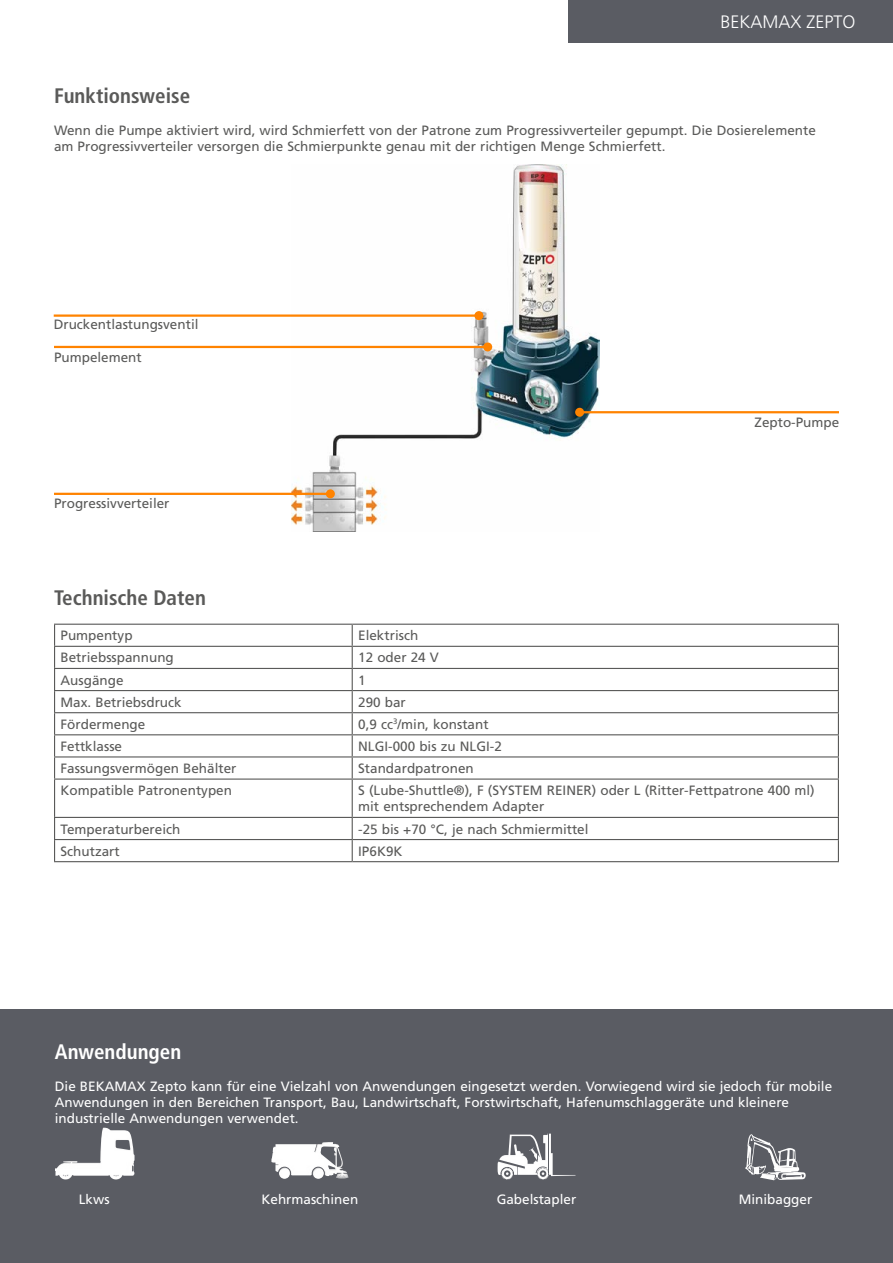
<style>
.page{position:relative;width:893px;height:1263px;background:#fff}
.page>*{position:absolute;margin:0;border:0;box-sizing:border-box;transform-origin:0 0}
.t1{font:700 condensed 21px "Frutiger LT Std";color:#5a5a59}
.t2{font:700 condensed 21px "Frutiger LT Std";color:#fff}
.t3{font:300 18px "Frutiger LT Std";color:#fff}
.t4{font:13.5px/16.2px "Frutiger LT Std";color:#5a5a59}
.t5{font:13.5px/16.2px "Frutiger LT Std";color:#fff}
</style>
<div class="page">
<div style="left:568px;top:0;width:325px;height:43px;background:#5a5c63"></div>
<img style="left:291px;top:165px;width:309px;height:367px">
<hr style="left:54px;top:624px;width:298px;height:1px;background:#5a5a59">
<hr style="left:352px;top:624px;width:487px;height:1px;background:#5a5a59">
<hr style="left:54px;top:646px;width:298px;height:1px;background:#5a5a59">
<hr style="left:352px;top:646px;width:487px;height:1px;background:#5a5a59">
<hr style="left:54px;top:668px;width:298px;height:1px;background:#5a5a59">
<hr style="left:352px;top:668px;width:487px;height:1px;background:#5a5a59">
<hr style="left:54px;top:690px;width:298px;height:1px;background:#5a5a59">
<hr style="left:352px;top:690px;width:487px;height:1px;background:#5a5a59">
<hr style="left:54px;top:712px;width:298px;height:1px;background:#5a5a59">
<hr style="left:352px;top:712px;width:487px;height:1px;background:#5a5a59">
<hr style="left:54px;top:734px;width:298px;height:1px;background:#5a5a59">
<hr style="left:352px;top:734px;width:487px;height:1px;background:#5a5a59">
<hr style="left:54px;top:756px;width:298px;height:1px;background:#5a5a59">
<svg style="left:54px;top:625px;width:1px;height:153px"></svg>
<hr style="left:352px;top:756px;width:487px;height:1px;background:#5a5a59">
<svg style="left:352px;top:625px;width:1px;height:153px"></svg>
<svg style="left:838px;top:625px;width:1px;height:153px"></svg>
<hr style="left:54px;top:778px;width:298px;height:2px;background:#5a5a59">
<hr style="left:54px;top:780px;width:1px;height:37px;background:#5a5a59">
<hr style="left:352px;top:778px;width:487px;height:2px;background:#5a5a59">
<hr style="left:352px;top:780px;width:1px;height:37px;background:#5a5a59">
<hr style="left:838px;top:780px;width:1px;height:37px;background:#5a5a59">
<hr style="left:54px;top:817px;width:298px;height:1px;background:#5a5a59">
<hr style="left:352px;top:817px;width:487px;height:1px;background:#5a5a59">
<hr style="left:54px;top:839px;width:298px;height:1px;background:#5a5a59">
<svg style="left:54px;top:818px;width:1px;height:43px"></svg>
<hr style="left:352px;top:839px;width:487px;height:1px;background:#5a5a59">
<svg style="left:352px;top:818px;width:1px;height:43px"></svg>
<svg style="left:838px;top:818px;width:1px;height:43px"></svg>
<hr style="left:54px;top:861px;width:298px;height:1px;background:#5a5a59">
<hr style="left:352px;top:861px;width:487px;height:1px;background:#5a5a59">
<hr style="left:54px;top:346px;width:434px;height:2px;background:#ff8300">
<div style="left:483px;top:342px;width:9px;height:9px;background:#ff8300;border-radius:50%"></div>
<hr style="left:54px;top:314px;width:425px;height:3px;background:#ff8300">
<div style="left:474px;top:311px;width:9px;height:9px;background:#ff8300;border-radius:50%"></div>
<hr style="left:54px;top:493px;width:276px;height:2px;background:#ff8300">
<div style="left:326px;top:489px;width:9px;height:9px;background:#ff8300;border-radius:50%"></div>
<hr style="left:580px;top:411px;width:259px;height:2px;background:#ff8300">
<div style="left:575px;top:408px;width:9px;height:9px;background:#ff8300;border-radius:50%"></div>
<div style="left:0;top:1010px;width:893px;height:253px;background:#5a5c63"></div>
<svg style="left:497px;top:1133px;width:79px;height:46px"></svg>
<svg style="left:745px;top:1134px;width:61px;height:46px"></svg>
<svg style="left:55px;top:1127px;width:80px;height:52px"></svg>
<svg style="left:271px;top:1142px;width:78px;height:37px;fill:#fdfdfd"></svg>
<h2 class="t3" style="left:720px;top:12px;width:137px">BEKAMAX ZEPTO</h2>
<h1 class="t1" style="left:54px;top:83px;width:138px">Funktionsweise</h1>
<p class="t4" style="left:54px;top:122px;width:763px">Wenn die Pumpe aktiviert wird, wird Schmierfett von der Patrone zum Progressivverteiler gepumpt. Die Dosierelemente am Progressivverteiler versorgen die Schmierpunkte genau mit der richtigen Menge Schmierfett.</p>
<p class="t4" style="left:54px;top:317px;width:146px">Druckentlastungsventil</p>
<p class="t4" style="left:54px;top:349px;width:89px">Pumpelement</p>
<p class="t4" style="left:54px;top:495px;width:117px">Progressivverteiler</p>
<p class="t4" style="left:754px;top:414px;width:86px">Zepto-Pumpe</p>
<h1 class="t1" style="left:54px;top:585px;width:153px">Technische Daten</h1>
<p class="t4" style="left:61px;top:628px;width:74px">Pumpentyp</p>
<p class="t4" style="left:358px;top:628px;width:62px">Elektrisch</p>
<p class="t4" style="left:61px;top:650px;width:115px">Betriebsspannung</p>
<p class="t4" style="left:358px;top:650px;width:82px">12 oder 24 V</p>
<p class="t4" style="left:61px;top:672px;width:65px">Ausgänge</p>
<p class="t4" style="left:358px;top:672px;width:9px">1</p>
<p class="t4" style="left:61px;top:694px;width:123px">Max. Betriebsdruck</p>
<p class="t4" style="left:358px;top:694px;width:49px">290 bar</p>
<p class="t4" style="left:61px;top:716px;width:86px">Fördermenge</p>
<p class="t4" style="left:358px;top:716px;width:132px">0,9 cc<sup>3</sup>/min, konstant</p>
<p class="t4" style="left:61px;top:738px;width:63px">Fettklasse</p>
<p class="t4" style="left:358px;top:738px;width:145px">NLGI-000 bis zu NLGI-2</p>
<p class="t4" style="left:61px;top:760px;width:177px">Fassungsvermögen Behälter</p>
<p class="t4" style="left:358px;top:760px;width:117px">Standardpatronen</p>
<p class="t4" style="left:61px;top:782px;width:173px">Kompatible Patronentypen</p>
<p class="t4" style="left:358px;top:782px;width:458px">S (Lube-Shuttle®), F (SYSTEM REINER) oder L (Ritter-Fettpatrone 400 ml) mit entsprechendem Adapter</p>
<p class="t4" style="left:61px;top:821px;width:121px">Temperaturbereich</p>
<p class="t4" style="left:358px;top:821px;width:232px">-25 bis +70 °C, je nach Schmiermittel</p>
<p class="t4" style="left:61px;top:843px;width:61px">Schutzart</p>
<p class="t4" style="left:358px;top:843px;width:46px">IP6K9K</p>
<h1 class="t2" style="left:55px;top:1039px;width:128px">Anwendungen</h1>
<p class="t5" style="left:55px;top:1078px;width:779px">Die BEKAMAX Zepto kann für eine Vielzahl von Anwendungen eingesetzt werden. Vorwiegend wird sie jedoch für mobile<br>Anwendungen in den Bereichen Transport, Bau, Landwirtschaft, Forstwirtschaft, Hafenumschlaggeräte und kleinere industrielle Anwendungen verwendet.</p>
<p class="t5" style="left:79px;top:1191px;width:32px">Lkws</p>
<p class="t5" style="left:262px;top:1191px;width:98px">Kehrmaschinen</p>
<p class="t5" style="left:497px;top:1191px;width:81px">Gabelstapler</p>
<p class="t5" style="left:739px;top:1191px;width:75px">Minibagger</p>
</div>
